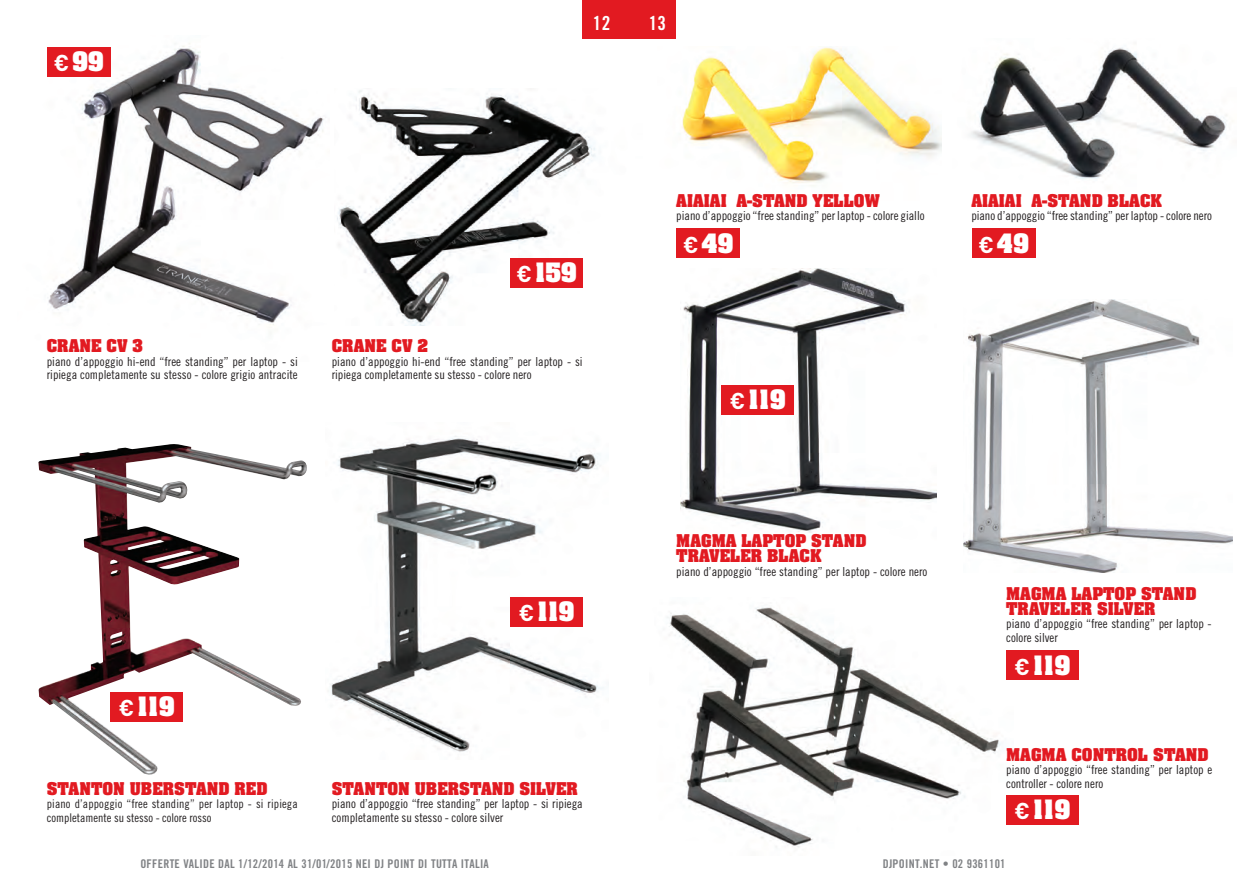
<style>
.page{position:relative;width:1259px;height:893px;background:#fff}
.page>*{position:absolute;margin:0;border:0;box-sizing:border-box;transform-origin:0 0}
.t1{font:700 22.8px "Aachen Std";letter-spacing:.015em;color:#fff}
.t2{font:19.35px "Trade Gothic LT Std Bd Cn 20";color:#fff}
.t3{font:700 15px/15px "Aachen Std";color:#e21a21}
.t4{font:12.45px/13.5px "Trade Gothic LT Std Cn 18";color:#231f20}
.t5{font:12px "Trade Gothic LT Std Bd Cn 20";letter-spacing:.02em;color:#808285}
.t6{font:12px/13.5px "Trade Gothic LT Std Cn 18";letter-spacing:.01em;color:#231f20}
.s1{font-family:"DIN Pro"}
</style>
<div class="page">
<img style="left:667px;top:607px;width:346px;height:241px">
<div style="left:583px;top:0;width:93px;height:38px;background:#e21a21"></div>
<img style="left:48px;top:43px;width:276px;height:282px">
<img style="left:680px;top:268px;width:256px;height:265px">
<img style="left:963px;top:299px;width:269px;height:273px">
<img style="left:337px;top:90px;width:259px;height:235px">
<img style="left:38px;top:444px;width:269px;height:331px">
<img style="left:330px;top:436px;width:274px;height:316px">
<div style="left:510px;top:258px;width:73px;height:30px;background:#e21a21"></div>
<div style="left:721px;top:385px;width:73px;height:29px;background:#e21a21"></div>
<div style="left:1006px;top:651px;width:72px;height:29px;background:#e21a21"></div>
<div style="left:111px;top:692px;width:72px;height:29px;background:#e21a21"></div>
<div style="left:510px;top:597px;width:73px;height:30px;background:#e21a21"></div>
<div style="left:47px;top:47px;width:64px;height:30px;background:#e21a21"></div>
<img style="left:682px;top:47px;width:259px;height:139px">
<img style="left:970px;top:47px;width:257px;height:132px">
<div style="left:676px;top:228px;width:64px;height:30px;background:#e21a21"></div>
<div style="left:971px;top:228px;width:64px;height:30px;background:#e21a21"></div>
<div style="left:1006px;top:795px;width:72px;height:30px;background:#e21a21"></div>
<h1 class="t1" style="left:54px;top:50px;width:51px"><span class="s1">€</span>99</h1>
<h2 class="t2" style="left:593px;top:16px;width:19px">12</h2>
<h2 class="t2" style="left:648px;top:16px;width:19px">13</h2>
<p class="t3" style="left:47px;top:339px;width:97px">CRANE CV 3</p>
<p class="t4" style="left:47px;top:355px;width:252px">piano d’appoggio hi-end “free standing” per laptop - si ripiega completamente su stesso - colore grigio antracite</p>
<h1 class="t1" style="left:516px;top:261px;width:62px"><span class="s1">€</span>159</h1>
<p class="t3" style="left:332px;top:339px;width:98px">CRANE CV 2</p>
<p class="t4" style="left:332px;top:355px;width:252px">piano d’appoggio hi-end “free standing” per laptop - si ripiega completamente su stesso - colore nero</p>
<p class="t3" style="left:676px;top:194px;width:205px">AIAIAI A-STAND YELLOW</p>
<p class="t4" style="left:676px;top:210px;width:250px">piano d’appoggio “free standing” per laptop - colore giallo</p>
<p class="t3" style="left:971px;top:194px;width:192px">AIAIAI A-STAND BLACK</p>
<p class="t4" style="left:971px;top:210px;width:242px">piano d’appoggio “free standing” per laptop - colore nero</p>
<h1 class="t1" style="left:683px;top:231px;width:52px"><span class="s1">€</span>49</h1>
<h1 class="t1" style="left:978px;top:231px;width:52px"><span class="s1">€</span>49</h1>
<h1 class="t1" style="left:730px;top:388px;width:57px"><span class="s1">€</span>119</h1>
<h1 class="t1" style="left:119px;top:695px;width:57px"><span class="s1">€</span>119</h1>
<p class="t3" style="left:47px;top:782px;width:222px">STANTON UBERSTAND RED</p>
<p class="t6" style="left:47px;top:798px;width:252px">piano d’appoggio “free standing” per laptop - si ripiega completamente su stesso - colore rosso</p>
<h1 class="t1" style="left:519px;top:600px;width:57px"><span class="s1">€</span>119</h1>
<p class="t3" style="left:332px;top:782px;width:248px">STANTON UBERSTAND SILVER</p>
<p class="t4" style="left:332px;top:798px;width:252px">piano d’appoggio “free standing” per laptop - si ripiega completamente su stesso - colore silver</p>
<p class="t3" style="left:676px;top:535px;width:192px">MAGMA LAPTOP STAND<br>TRAVELER BLACK</p>
<p class="t4" style="left:676px;top:566px;width:252px">piano d’appoggio “free standing” per laptop - colore nero</p>
<p class="t3" style="left:1006px;top:587px;width:192px">MAGMA LAPTOP STAND<br>TRAVELER SILVER</p>
<p class="t4" style="left:1006px;top:618px;width:207px">piano d’appoggio “free standing” per laptop - colore silver</p>
<h1 class="t1" style="left:1014px;top:654px;width:57px"><span class="s1">€</span>119</h1>
<p class="t3" style="left:1006px;top:748px;width:204px">MAGMA CONTROL STAND</p>
<p class="t4" style="left:1006px;top:764px;width:208px">piano d’appoggio “free standing” per laptop e controller - colore nero</p>
<h1 class="t1" style="left:1014px;top:798px;width:57px"><span class="s1">€</span>119</h1>
<p class="t5" style="left:140px;top:859px;width:350px">OFFERTE VALIDE DAL 1/12/2014 AL 31/01/2015 NEI DJ POINT DI TUTTA ITALIA</p>
<p class="t5" style="left:883px;top:859px;width:124px">DJPOINT.NET • 02 9361101</p>
</div>
